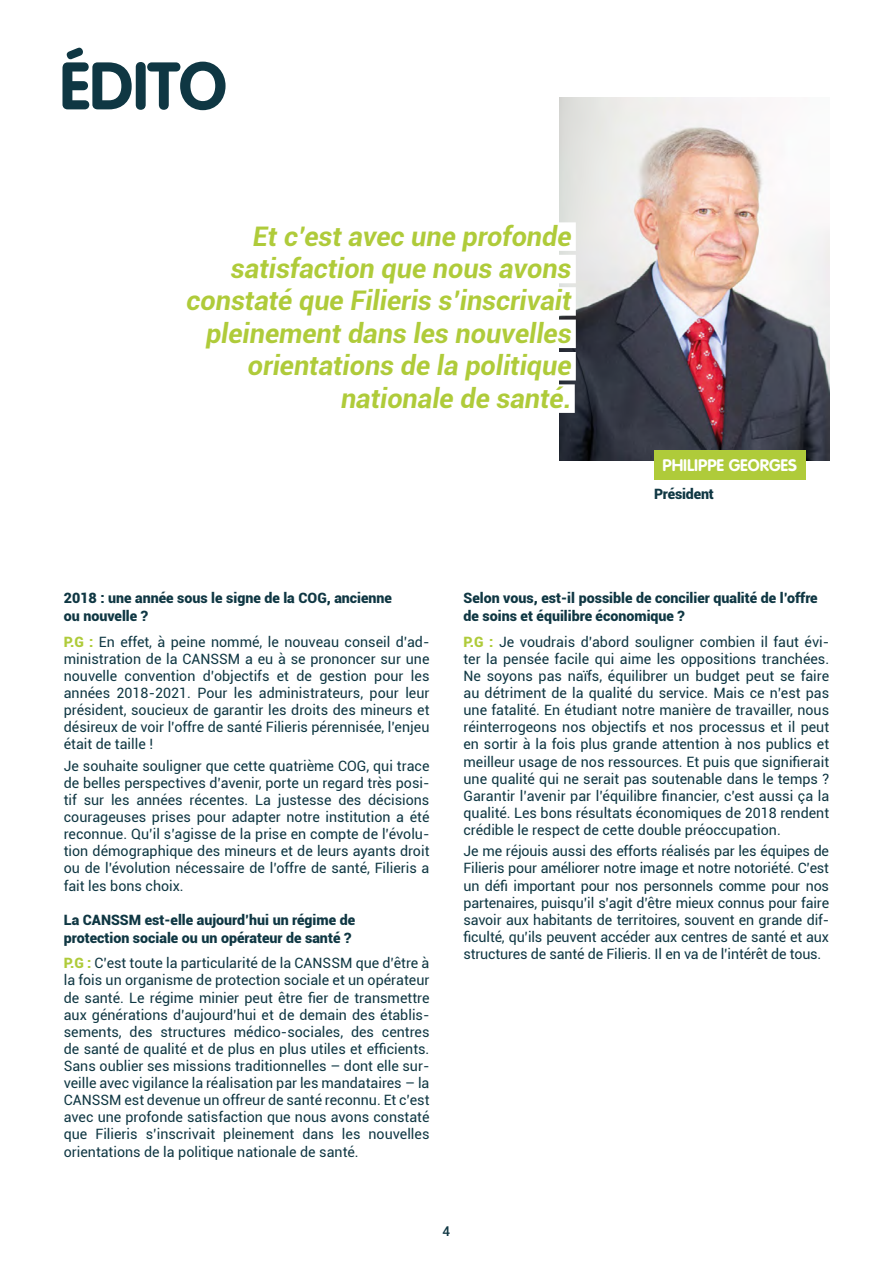
<style>
.page{position:relative;width:893px;height:1263px;background:#fff}
.page>*{position:absolute;margin:0;border:0;box-sizing:border-box;transform-origin:0 0}
.t1{font:700 66px "VAG Rounded";letter-spacing:-.01em;color:#0f3743}
.t2{font:italic 700 27px/32.4px "Roboto";color:#afcb3a;text-align:right}
.t3{font:700 16.5px "VAG Rounded";color:#fff}
.t4{font:14.25px/17.1px "Roboto";color:#0f3743;text-align:justify}
.t5{font:900 14.25px/18px "Roboto";color:#0f3743}
.t6{font:500 13.5px "Roboto";color:#0f3743}
.s1{font-weight:900;color:#afcb3a}
</style>
<div class="page">
<img style="left:559px;top:98px;width:270px;height:362px">
<div style="left:654px;top:450px;width:152px;height:29px;background:#afcb3a"></div>
<div style="left:253px;top:222px;width:323px;height:29px;background:#fff"></div>
<div style="left:231px;top:255px;width:345px;height:28px;background:#fff"></div>
<div style="left:187px;top:287px;width:389px;height:29px;background:#fff"></div>
<div style="left:206px;top:320px;width:370px;height:28px;background:#fff"></div>
<div style="left:248px;top:352px;width:328px;height:28px;background:#fff"></div>
<div style="left:341px;top:384px;width:234px;height:29px;background:#fff"></div>
<h1 class="t1" style="left:60px;top:47px;width:169px">ÉDITO</h1>
<h2 class="t2" style="left:187px;top:219px;width:386px">Et c’est avec une profonde satisfaction que nous avons constaté que Filieris s’inscrivait pleinement dans les nouvelles orientations de la politique nationale de santé.</h2>
<p class="t3" style="left:662px;top:455px;width:136px">PHILIPPE GEORGES</p>
<p class="t5" style="left:654px;top:485px;width:61px">Président</p>
<p class="t5" style="left:64px;top:588px;width:330px">2018 : une année sous le signe de la COG, ancienne ou nouvelle ?</p>
<p class="t4" style="left:64px;top:633px;width:367px"><span class="s1">P.G :</span> En effet, à peine nommé, le nouveau conseil d’ad&shy;ministration de la CANSSM a eu à se prononcer sur une nouvelle convention d’objectifs et de gestion pour les années 2018-2021. Pour les administrateurs, pour leur président, soucieux de garantir les droits des mineurs et désireux de voir l’offre de santé Filieris pérennisée, l’enjeu était de taille !</p>
<p class="t4" style="left:64px;top:757px;width:367px">Je souhaite souligner que cette quatrième COG, qui trace de belles perspectives d’avenir, porte un regard très posi&shy;tif sur les années récentes. La justesse des décisions courageuses prises pour adapter notre institution a été reconnue. Qu’il s’agisse de la prise en compte de l’évolu&shy;tion démographique des mineurs et de leurs ayants droit ou de l’évolution nécessaire de l’offre de santé, Filieris a fait les bons choix.</p>
<p class="t5" style="left:64px;top:910px;width:293px">La CANSSM est-elle aujourd’hui un régime de protection sociale ou un opérateur de santé ?</p>
<p class="t4" style="left:64px;top:954px;width:367px"><span class="s1">P.G :</span> C’est toute la particularité de la CANSSM que d’être à la fois un organisme de protection sociale et un opérateur de santé. Le régime minier peut être fier de transmettre aux générations d’aujourd’hui et de demain des établis&shy;sements, des structures médico-sociales, des centres de santé de qualité et de plus en plus utiles et efficients.<br>Sans oublier ses missions traditionnelles – dont elle sur&shy;veille avec vigilance la réalisation par les mandataires – la CANSSM est devenue un offreur de santé reconnu. Et c’est avec une profonde satisfaction que nous avons constaté que Filieris s’inscrivait pleinement dans les nouvelles orientations de la politique nationale de santé.</p>
<p class="t5" style="left:463px;top:588px;width:356px">Selon vous, est-il possible de concilier qualité de l’offre de soins et équilibre économique ?</p>
<p class="t4" style="left:463px;top:633px;width:367px"><span class="s1">P.G :</span> Je voudrais d’abord souligner combien il faut évi&shy;ter la pensée facile qui aime les oppositions tranchées.<br>Ne soyons pas naïfs, équilibrer un budget peut se faire au détriment de la qualité du service. Mais ce n’est pas une fatalité. En étudiant notre manière de travailler, nous réinterrogeons nos objectifs et nos processus et il peut en sortir à la fois plus grande attention à nos publics et meilleur usage de nos ressources. Et puis que signifierait une qualité qui ne serait pas soutenable dans le temps ?<br>Garantir l’avenir par l’équilibre financier, c’est aussi ça la qualité. Les bons résultats économiques de 2018 rendent crédible le respect de cette double préoccupation.</p>
<p class="t4" style="left:463px;top:842px;width:367px">Je me réjouis aussi des efforts réalisés par les équipes de Filieris pour améliorer notre image et notre notoriété. C’est un défi important pour nos personnels comme pour nos partenaires, puisqu’il s’agit d’être mieux connus pour faire savoir aux habitants de territoires, souvent en grande dif&shy;ficulté, qu’ils peuvent accéder aux centres de santé et aux structures de santé de Filieris. Il en va de l’intérêt de tous.</p>
<p class="t6" style="left:443px;top:1222px;width:9px">4</p>
</div>
